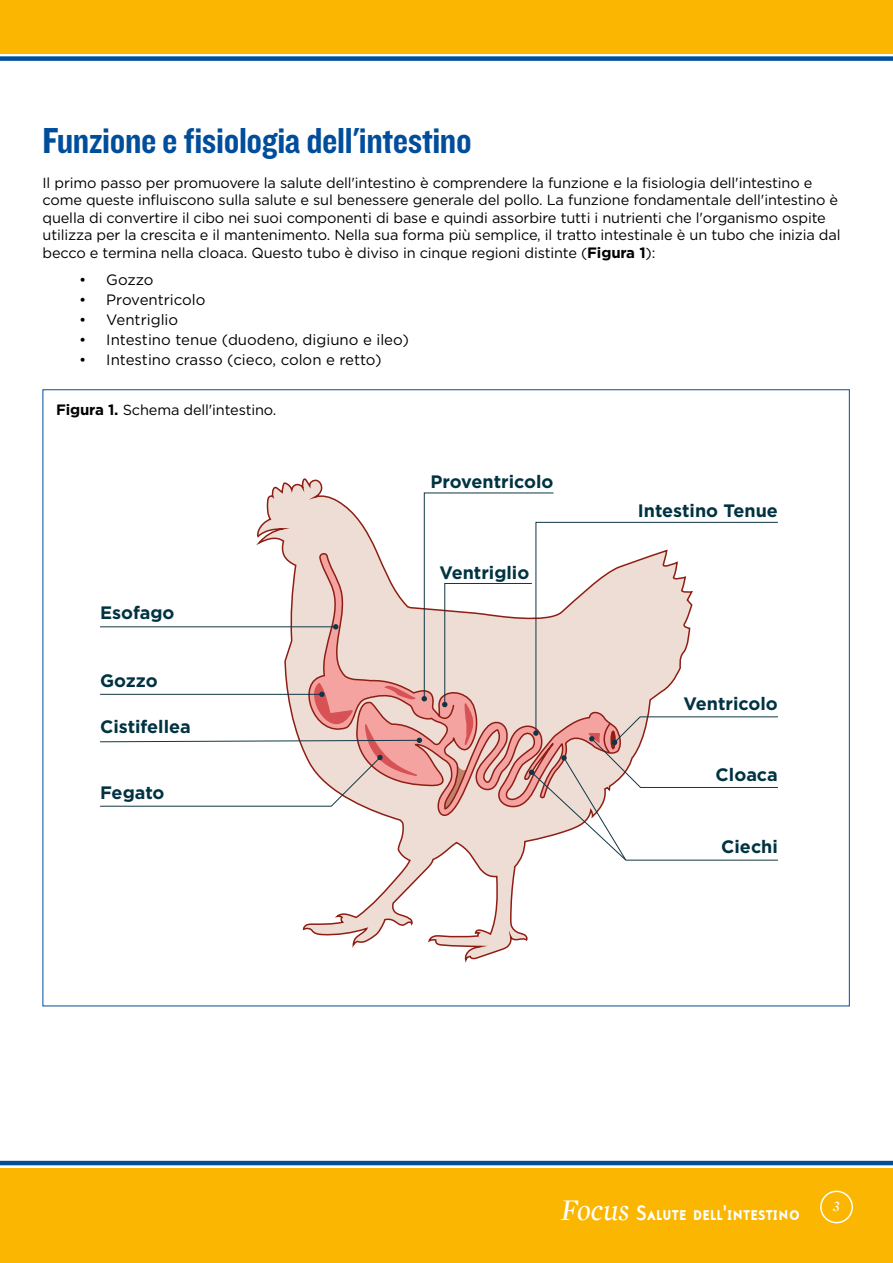
<style>
.page{position:relative;width:893px;height:1263px;background:#fff}
.page>*{position:absolute;margin:0;border:0;box-sizing:border-box;transform-origin:0 0}
.t1{font:37.5px "Knockout 50 Welterweight";letter-spacing:-.01em;color:#004e9b}
.t2{font:italic 30.45px "Mercury Display";color:#fff}
.t3{font:22.5px "Mercury Bold Small Caps";color:#fff}
.t4{font:700 18px "Gotham";color:#003341}
.t5{font:15px "Gotham";color:#000}
.t6{font:italic 15px "Mercury Display";color:#fff}
.t7{font:14.55px/17.5px "Gotham";letter-spacing:-.01em;color:#000}
.s1{font-weight:700;font-size:15px}
</style>
<div class="page">
<div style="left:0;top:1168px;width:893px;height:95px;background:#fab600"></div>
<div style="left:0;top:0;width:893px;height:54px;background:#fab600"></div>
<div style="left:820px;top:1190px;width:33px;height:33px;border:2px solid #fff;border-radius:50%"></div>
<hr style="left:0;top:1161px;width:893px;height:4px;background:#004e9b">
<div style="left:0;top:56px;width:893px;height:5px;background:#004e9b"></div>
<svg style="left:271px;top:478px;width:257px;height:485px"></svg>
<svg style="left:100px;top:492px;width:678px;height:369px"></svg>
<hr style="left:626px;top:860px;width:152px;height:1px;background:#103644">
<h1 class="t1" style="left:43px;top:116px;width:431px">Funzione e fisiologia dell'intestino</h1>
<p class="t7" style="left:43px;top:174px;width:800px">Il primo passo per promuovere la salute dell'intestino è comprendere la funzione e la fisiologia dell'intestino e come queste influiscono sulla salute e sul benessere generale del pollo. La funzione fondamentale dell'intestino è quella di convertire il cibo nei suoi componenti di base e quindi assorbire tutti i nutrienti che l'organismo ospite utilizza per la crescita e il mantenimento. Nella sua forma più semplice, il tratto intestinale è un tubo che inizia dal becco e termina nella cloaca. Questo tubo è diviso in cinque regioni distinte (<span class="s1">Figura 1</span>):</p>
<p class="t5" style="left:79px;top:270px;width:76px">• Gozzo</p>
<p class="t5" style="left:79px;top:290px;width:128px">• Proventricolo</p>
<p class="t5" style="left:79px;top:310px;width:100px">• Ventriglio</p>
<p class="t5" style="left:79px;top:330px;width:331px">• Intestino tenue (duodeno, digiuno e ileo)</p>
<p class="t5" style="left:79px;top:350px;width:304px">• Intestino crasso (cieco, colon e retto)</p>
<p class="t7" style="left:56px;top:401px;width:222px"><span class="s1">Figura 1.</span> Schema dell'intestino.</p>
<p class="t4" style="left:100px;top:601px;width:76px">Esofago</p>
<p class="t4" style="left:100px;top:668px;width:59px">Gozzo</p>
<p class="t4" style="left:100px;top:714px;width:92px">Cistifellea</p>
<p class="t4" style="left:100px;top:780px;width:66px">Fegato</p>
<p class="t4" style="left:430px;top:469px;width:124px">Proventricolo</p>
<p class="t4" style="left:439px;top:560px;width:91px">Ventriglio</p>
<p class="t4" style="left:638px;top:498px;width:142px">Intestino Tenue</p>
<p class="t4" style="left:684px;top:692px;width:96px">Ventricolo</p>
<p class="t4" style="left:716px;top:763px;width:64px">Cloaca</p>
<p class="t4" style="left:721px;top:834px;width:58px">Ciechi</p>
<h2 class="t2" style="left:561px;top:1192px;width:70px">Focus</h2>
<p class="t6" style="left:833px;top:1198px;width:8px">3</p>
<h3 class="t3" style="left:636px;top:1200px;width:166px">Salute dell'intestino</h3>
</div>
